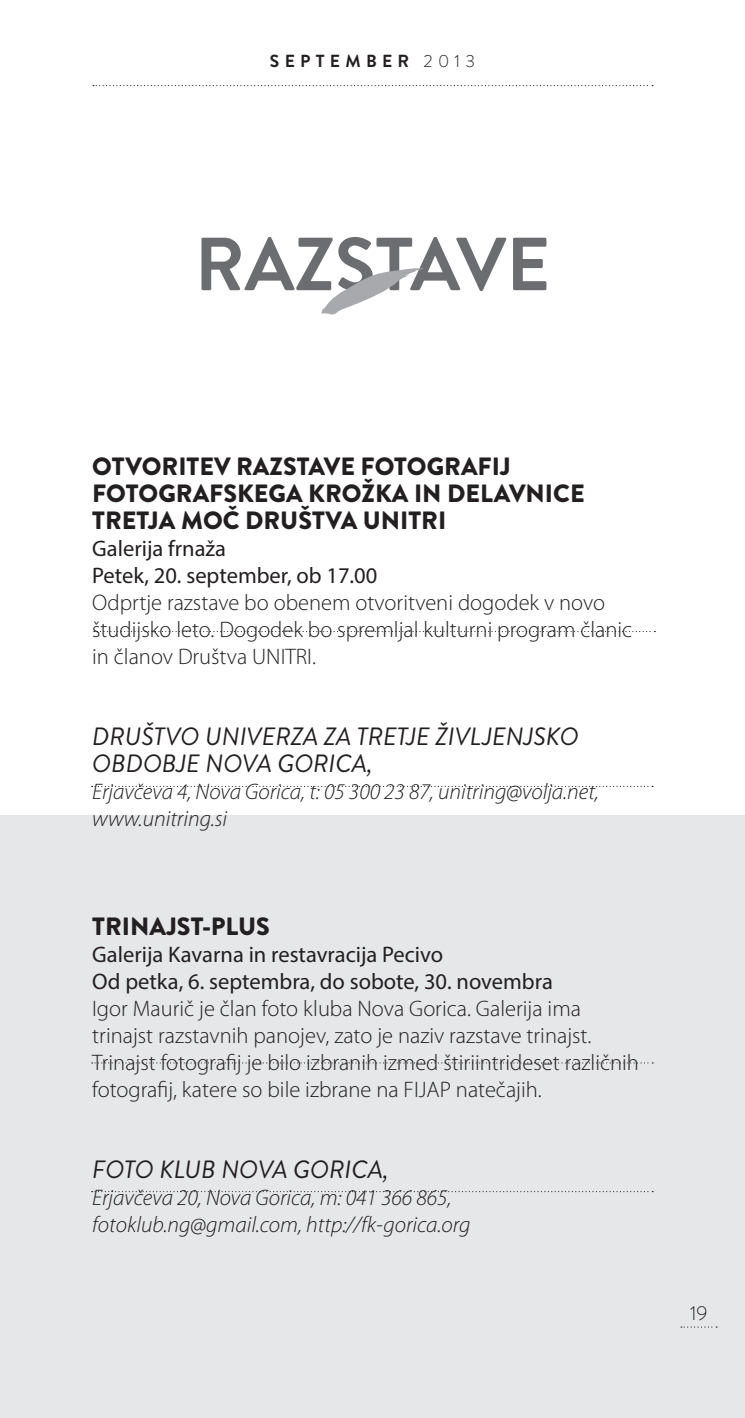
<style>
.page{position:relative;width:745px;height:1418px;background:#fff}
.page>*{position:absolute;margin:0;border:0;box-sizing:border-box;transform-origin:0 0}
.t1{font:700 75px "Brandon Grotesque";color:#6c6d70}
.t2{font:900 25px/27px "Brandon Grotesque";color:#231f20}
.t3{font:italic 25px/27px "Brandon Grotesque";color:#231f20}
.t4{font:300 22.5px/27px "Myriad Pro";color:#231f20}
.t5{font:italic 300 22.5px/27px "Myriad Pro";color:#231f20}
.t6{font:22.5px/27px "Myriad Pro";color:#231f20}
.t7{font:300 20px "Brandon Grotesque";color:#231f20}
.t8{font:700 17.5px "Brandon Grotesque";letter-spacing:.3em;color:#231f20}
.s1{font-weight:300}
</style>
<div class="page">
<div style="left:0;top:815px;width:744px;height:602px;background:#e6e7e9"></div>
<svg style="left:93px;top:85px;width:559px;height:1px"></svg>
<svg style="left:680px;top:1326px;width:36px;height:1px"></svg>
<svg style="left:321px;top:268px;width:102px;height:47px"></svg>
<svg style="left:92px;top:786px;width:560px;height:1px"></svg>
<svg style="left:92px;top:1062px;width:560px;height:1px"></svg>
<svg style="left:92px;top:1191px;width:560px;height:1px"></svg>
<svg style="left:94px;top:631px;width:561px;height:1px"></svg>
<p class="t8" style="left:270px;top:49px;width:206px">SEPTEMBER <span class="s1">2013</span></p>
<h1 class="t1" style="left:194px;top:212px;width:357px">RAZSTAVE</h1>
<p class="t2" style="left:92px;top:453px;width:493px">OTVORITEV RAZSTAVE FOTOGRAFIJ<br>FOTOGRAFSKEGA KROŽKA IN DELAVNICE<br>TRETJA MOČ DRUŠTVA UNITRI</p>
<p class="t6" style="left:92px;top:535px;width:286px">Galerija frnaža<br>Petek, 20. september, ob 17.00</p>
<p class="t4" style="left:92px;top:589px;width:541px">Odprtje razstave bo obenem otvoritveni dogodek v novo študijsko leto. Dogodek bo spremljal kulturni program članic in članov Društva UNITRI.</p>
<p class="t3" style="left:92px;top:723px;width:488px">DRUŠTVO UNIVERZA ZA TRETJE ŽIVLJENJSKO<br>OBDOBJE NOVA GORICA,</p>
<p class="t5" style="left:92px;top:779px;width:508px">Erjavčeva 4, Nova Gorica, t: 05 300 23 87, unitring@volja.net, www.unitring.si</p>
<p class="t2" style="left:92px;top:912px;width:179px">TRINAJST-PLUS</p>
<p class="t6" style="left:92px;top:940px;width:462px">Galerija Kavarna in restavracija Pecivo<br>Od petka, 6. septembra, do sobote, 30. novembra</p>
<p class="t4" style="left:92px;top:994px;width:548px">Igor Maurič je član foto kluba Nova Gorica. Galerija ima trinajst razstavnih panojev, zato je naziv razstave trinajst.<br>Trinajst fotografij je bilo izbranih izmed štiriintrideset različnih fotografij, katere so bile izbrane na FIJAP natečajih.</p>
<p class="t3" style="left:92px;top:1155px;width:297px">FOTO KLUB NOVA GORICA,</p>
<p class="t5" style="left:92px;top:1184px;width:379px">Erjavčeva 20, Nova Gorica, m: 041 366 865, fotoklub.ng@gmail.com, http://fk-gorica.org</p>
<p class="t7" style="left:689px;top:1299px;width:19px">19</p>
</div>
